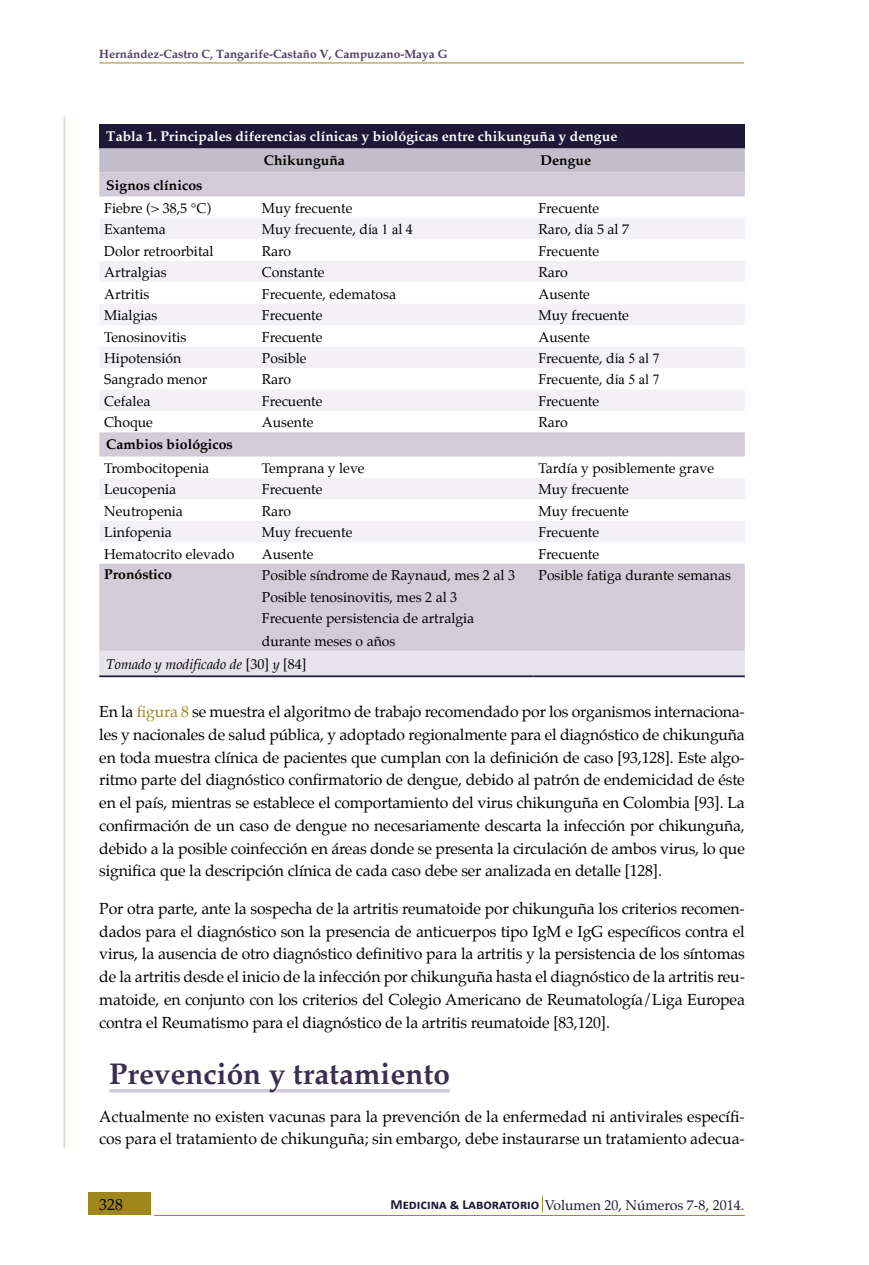
<style>
.page{position:relative;width:869px;height:1265px;background:#fff}
.page>*{position:absolute;margin:0;border:0;box-sizing:border-box;transform-origin:0 0}
.t1{font:700 29.75px "Palatino";color:#3b2f50}
.t2{font:15.75px/22.8px "Palatino";color:#000;text-align:justify}
.t3{font:14px/21.3px "Palatino";color:#000}
.t4{font:700 14px "Palatino";color:#fff}
.t5{font:700 14px "Palatino";color:#000}
.t6{font:14px "Palatino";color:#1e1738}
.t7{font:700 11.9px "Palatino";color:#4d4060}
.s1{font-family:"Times New Roman"}
.s2{font-style:italic}
.s3{color:#9f871e}
.s4{font-family:"Calibri";font-weight:700}
</style>
<div class="page">
<div style="left:88px;top:1192px;width:62px;height:23px;background:#9f871e"></div>
<hr style="left:154px;top:1215px;width:590px;height:1px;background:#9f871e">
<hr style="left:63px;top:117px;width:2px;height:1031px;background:#e4dbc0">
<svg style="left:541px;top:1196px;width:1px;height:16px"></svg>
<hr style="left:99px;top:63px;width:644px;height:1px;background:#9f871e">
<svg style="left:109px;top:1089px;width:341px;height:4px"></svg>
<div style="left:99px;top:124px;width:645px;height:24px;background:#1e1738"></div>
<div style="left:99px;top:148px;width:645px;height:24px;background:#c2bdca"></div>
<svg style="left:99px;top:172px;width:645px;height:479px;fill:#d1ccd7"></svg>
<div style="left:99px;top:218px;width:645px;height:21px;background:#f3f1f5"></div>
<svg style="left:99px;top:261px;width:645px;height:281px;fill:#f3f1f5"></svg>
<div style="left:99px;top:651px;width:645px;height:25px;background:#e6e3ea"></div>
<hr style="left:99px;top:675px;width:158px;height:2px;background:#1e1738">
<hr style="left:257px;top:675px;width:276px;height:2px;background:#1e1738">
<hr style="left:533px;top:675px;width:211px;height:2px;background:#1e1738">
<p class="t7" style="left:99px;top:47px;width:350px">Hernández-Castro C, Tangarife-Castaño V, Campuzano-Maya G</p>
<p class="t4" style="left:106px;top:128px;width:512px">Tabla 1. Principales diferencias clínicas y biológicas entre chikunguña y dengue</p>
<p class="t5" style="left:264px;top:152px;width:82px">Chikunguña</p>
<p class="t5" style="left:540px;top:152px;width:52px">Dengue</p>
<p class="t5" style="left:106px;top:177px;width:98px">Signos clínicos</p>
<p class="t3" style="left:104px;top:197px;width:108px">Fiebre (&gt; 38,5 °C)</p>
<p class="t3" style="left:262px;top:197px;width:92px">Muy frecuente</p>
<p class="t3" style="left:538px;top:197px;width:62px">Frecuente</p>
<p class="t3" style="left:104px;top:219px;width:63px">Exantema</p>
<p class="t3" style="left:262px;top:219px;width:152px">Muy frecuente, d<span class="s1">ía 1 a</span>l 4</p>
<p class="t3" style="left:538px;top:219px;width:92px">Raro, d<span class="s1">ía</span> 5 al 7</p>
<p class="t3" style="left:104px;top:240px;width:111px">Dolor retroorbital</p>
<p class="t3" style="left:262px;top:240px;width:31px">Raro</p>
<p class="t3" style="left:538px;top:240px;width:62px">Frecuente</p>
<p class="t3" style="left:104px;top:262px;width:64px">Artralgias</p>
<p class="t3" style="left:262px;top:262px;width:64px">Constante</p>
<p class="t3" style="left:538px;top:262px;width:31px">Raro</p>
<p class="t3" style="left:104px;top:283px;width:47px">Artritis</p>
<p class="t3" style="left:262px;top:283px;width:136px">Frecuente, edematosa</p>
<p class="t3" style="left:538px;top:283px;width:53px">Ausente</p>
<p class="t3" style="left:104px;top:305px;width:55px">Mialgias</p>
<p class="t3" style="left:262px;top:305px;width:62px">Frecuente</p>
<p class="t3" style="left:538px;top:305px;width:92px">Muy frecuente</p>
<p class="t3" style="left:104px;top:326px;width:84px">Tenosinovitis</p>
<p class="t3" style="left:262px;top:326px;width:62px">Frecuente</p>
<p class="t3" style="left:538px;top:326px;width:53px">Ausente</p>
<p class="t3" style="left:104px;top:348px;width:78px">Hipotensión</p>
<p class="t3" style="left:262px;top:348px;width:46px">Posible</p>
<p class="t3" style="left:538px;top:348px;width:122px">Frecuente, d<span class="s1">ía 5 al 7</span></p>
<p class="t3" style="left:104px;top:369px;width:104px">Sangrado menor</p>
<p class="t3" style="left:262px;top:369px;width:31px">Raro</p>
<p class="t3" style="left:538px;top:369px;width:122px">Frecuente, d<span class="s1">ía 5 al 7</span></p>
<p class="t3" style="left:104px;top:390px;width:48px">Cefalea</p>
<p class="t3" style="left:262px;top:390px;width:62px">Frecuente</p>
<p class="t3" style="left:538px;top:390px;width:62px">Frecuente</p>
<p class="t3" style="left:104px;top:412px;width:50px">Choque</p>
<p class="t3" style="left:262px;top:412px;width:53px">Ausente</p>
<p class="t3" style="left:538px;top:412px;width:31px">Raro</p>
<p class="t5" style="left:106px;top:437px;width:128px">Cambios biológicos</p>
<p class="t3" style="left:104px;top:457px;width:106px">Trombocitopenia</p>
<p class="t3" style="left:262px;top:457px;width:104px">Temprana y leve</p>
<p class="t3" style="left:538px;top:457px;width:177px">Tardía y posiblemente grave</p>
<p class="t3" style="left:104px;top:479px;width:73px">Leucopenia</p>
<p class="t3" style="left:262px;top:479px;width:62px">Frecuente</p>
<p class="t3" style="left:538px;top:479px;width:92px">Muy frecuente</p>
<p class="t3" style="left:104px;top:500px;width:80px">Neutropenia</p>
<p class="t3" style="left:262px;top:500px;width:31px">Raro</p>
<p class="t3" style="left:538px;top:500px;width:92px">Muy frecuente</p>
<p class="t3" style="left:104px;top:522px;width:69px">Linfopenia</p>
<p class="t3" style="left:262px;top:522px;width:92px">Muy frecuente</p>
<p class="t3" style="left:538px;top:522px;width:62px">Frecuente</p>
<p class="t3" style="left:104px;top:543px;width:132px">Hematocrito elevado</p>
<p class="t3" style="left:262px;top:543px;width:53px">Ausente</p>
<p class="t3" style="left:538px;top:543px;width:62px">Frecuente</p>
<p class="t5" style="left:104px;top:566px;width:69px">Pronóstico</p>
<p class="t3" style="left:262px;top:565px;width:254px">Posible síndrome de Raynaud, mes 2 al 3</p>
<p class="t3" style="left:538px;top:565px;width:194px">Posible fatiga durante semanas</p>
<p class="t3" style="left:262px;top:586px;width:214px">Posible tenosinovitis, mes 2 al 3<br>Frecuente persistencia de artralgia</p>
<p class="t3" style="left:106px;top:629px;width:290px;line-height:23.4px;text-indent:155px">durante meses o años<br><span class="s2">Tomado y modificado de</span> [30] <span class="s2">y</span> [84]</p>
<p class="t2" style="left:99px;top:700px;width:646px">En la <span class="s3">figura 8</span> se muestra el algoritmo de trabajo recomendado por los organismos internaciona&shy;les y nacionales de salud pública, y adoptado regionalmente para el diagnóstico de chikunguña en toda muestra clínica de pacientes que cumplan con la definición de caso [93,128]. Este algo&shy;ritmo parte del diagnóstico confirmatorio de dengue, debido al patrón de endemicidad de éste en el país, mientras se establece el comportamiento del virus chikunguña en Colombia [93]. La confirmación de un caso de dengue no necesariamente descarta la infección por chikunguña, debido a la posible coinfección en áreas donde se presenta la circulación de ambos virus, lo que significa que la descripción clínica de cada caso debe ser analizada en detalle [128].</p>
<p class="t2" style="left:99px;top:897px;width:646px">Por otra parte, ante la sospecha de la artritis reumatoide por chikunguña los criterios recomen&shy;dados para el diagnóstico son la presencia de anticuerpos tipo IgM e IgG específicos contra el virus, la ausencia de otro diagnóstico definitivo para la artritis y la persistencia de los síntomas de la artritis desde el inicio de la infección por chikunguña hasta el diagnóstico de la artritis reu&shy;matoide, en conjunto con los criterios del Colegio Americano de Reumatología/Liga Europea contra el Reumatismo para el diagnóstico de la artritis reumatoide [83,120].</p>
<h1 class="t1" style="left:109px;top:1057px;width:342px">Prevención y tratamiento</h1>
<p class="t2" style="left:99px;top:1105px;width:646px">Actualmente no existen vacunas para la prevención de la enfermedad ni antivirales específi&shy;cos para el tratamiento de chikunguña; sin embargo, debe instaurarse un tratamiento adecua-</p>
<p class="t2" style="left:99px;top:1194px;width:25px">328</p>
<p class="t6" style="left:390px;top:1193px;width:355px"><span class="s4">Medicina &amp; Laboratorio</span> Volumen 20, Números 7-8, 2014.</p>
</div>
